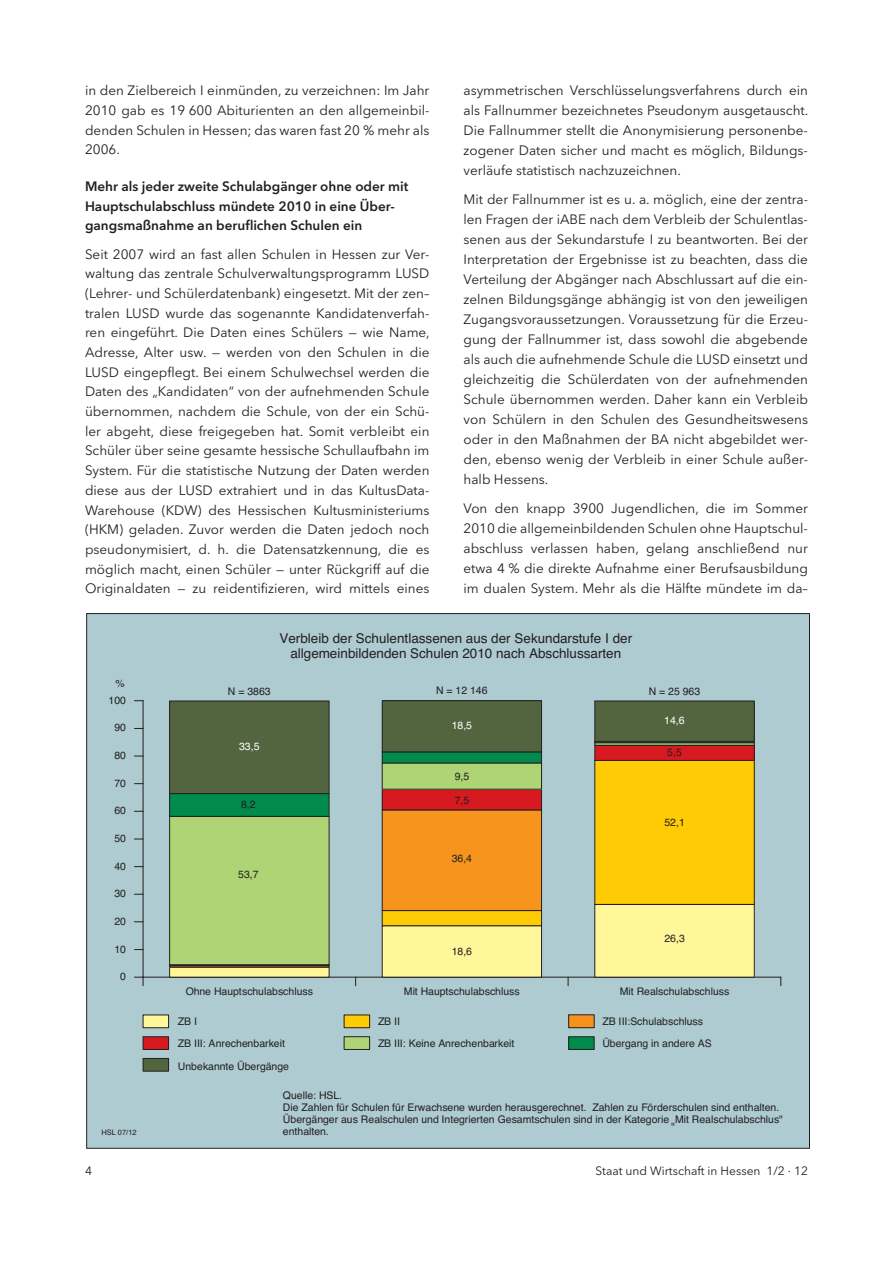
<style>
.page{position:relative;width:893px;height:1263px;background:#fff}
.page>*{position:absolute;margin:0;border:0;box-sizing:border-box;transform-origin:0 0}
.t1{font:13.5px/20.1px "Avenir Next LT Pro";color:#231f20;text-align:justify}
.t2{font:600 13.5px/19.6px "Avenir Next LT Pro";color:#231f20}
.t3{font:13.5px/15.6px "Helvetica";color:#231f20;text-align:center}
.t4{font:12px "Avenir Next LT Pro";color:#231f20}
.t5{font:10.5px/12px "Helvetica";color:#231f20}
.t6{font:10.5px "Helvetica";color:#fff}
.t7{font:7.5px "Helvetica";color:#231f20}
</style>
<div class="page">
<div style="left:87px;top:614px;width:722px;height:534px;background:#aecbd1"></div>
<hr style="left:143px;top:701px;width:1px;height:276px;background:#231f20">
<hr style="left:143px;top:977px;width:638px;height:1px;background:#231f20">
<svg style="left:134px;top:977px;width:10px;height:9px"></svg>
<div style="left:170px;top:967px;width:159px;height:10px;background:#fff799"></div>
<hr style="left:170px;top:967px;width:159px;height:1px;background:#231f20">
<div style="left:169px;top:964px;width:160px;height:2px;border:1px solid #231f20"></div>
<div style="left:170px;top:816px;width:159px;height:149px;background:#aed476"></div>
<div style="left:169px;top:816px;width:160px;height:149px;border:1px solid #231f20"></div>
<div style="left:170px;top:794px;width:159px;height:22px;background:#008a4b"></div>
<div style="left:169px;top:793px;width:160px;height:24px;border:1px solid #231f20"></div>
<div style="left:170px;top:701px;width:159px;height:93px;background:#53653f"></div>
<div style="left:169px;top:701px;width:160px;height:93px;border:1px solid #231f20"></div>
<div style="left:382px;top:926px;width:159px;height:51px;background:#fff799"></div>
<div style="left:382px;top:911px;width:159px;height:15px;background:#ffcb04"></div>
<div style="left:382px;top:910px;width:160px;height:16px;border:1px solid #231f20"></div>
<div style="left:382px;top:810px;width:159px;height:101px;background:#f7941d"></div>
<div style="left:382px;top:810px;width:160px;height:101px;border:1px solid #231f20"></div>
<div style="left:382px;top:789px;width:159px;height:21px;background:#d71920"></div>
<div style="left:382px;top:789px;width:160px;height:21px;border:1px solid #231f20"></div>
<div style="left:382px;top:763px;width:159px;height:26px;background:#aed476"></div>
<div style="left:382px;top:763px;width:160px;height:26px;border:1px solid #231f20"></div>
<div style="left:382px;top:752px;width:159px;height:11px;background:#008a4b"></div>
<div style="left:382px;top:752px;width:160px;height:11px;border:1px solid #231f20"></div>
<div style="left:382px;top:701px;width:159px;height:51px;background:#53653f"></div>
<div style="left:382px;top:700px;width:160px;height:52px;border:1px solid #231f20"></div>
<div style="left:595px;top:904px;width:159px;height:73px;background:#fff799"></div>
<div style="left:595px;top:760px;width:159px;height:144px;background:#ffcb04"></div>
<div style="left:594px;top:760px;width:160px;height:145px;border:1px solid #231f20"></div>
<div style="left:595px;top:745px;width:159px;height:15px;background:#d71920"></div>
<div style="left:594px;top:745px;width:160px;height:16px;border:1px solid #231f20"></div>
<div style="left:594px;top:741px;width:160px;height:2px;border:1px solid #231f20"></div>
<div style="left:595px;top:701px;width:159px;height:40px;background:#53653f"></div>
<div style="left:594px;top:701px;width:160px;height:41px;border:1px solid #231f20"></div>
<div style="left:143px;top:1015px;width:26px;height:13px;background:#fff799"></div>
<div style="left:143px;top:1015px;width:26px;height:13px;border:1px solid #231f20"></div>
<div style="left:344px;top:1015px;width:26px;height:13px;background:#ffcb04"></div>
<div style="left:344px;top:1015px;width:26px;height:13px;border:1px solid #231f20"></div>
<div style="left:569px;top:1015px;width:25px;height:13px;background:#f7931d"></div>
<div style="left:568px;top:1015px;width:26px;height:13px;border:1px solid #231f20"></div>
<div style="left:143px;top:1037px;width:26px;height:12px;background:#d71920"></div>
<div style="left:143px;top:1036px;width:26px;height:14px;border:1px solid #231f20"></div>
<div style="left:344px;top:1037px;width:26px;height:12px;background:#aed476"></div>
<div style="left:344px;top:1036px;width:26px;height:14px;border:1px solid #231f20"></div>
<div style="left:569px;top:1037px;width:25px;height:12px;background:#008a4b"></div>
<div style="left:568px;top:1036px;width:26px;height:14px;border:1px solid #231f20"></div>
<div style="left:143px;top:1058px;width:26px;height:13px;background:#53653f"></div>
<div style="left:143px;top:1058px;width:26px;height:13px;border:1px solid #231f20"></div>
<p class="t1" style="left:85px;top:82px;width:346px;line-height:19.6px">in den Zielbereich I einmünden, zu verzeichnen: Im Jahr 2010 gab es 19 600 Abiturienten an den allgemeinbil&shy;denden Schulen in Hessen; das waren fast 20 % mehr als 2006.</p>
<p class="t2" style="left:85px;top:178px;width:325px">Mehr als jeder zweite Schulabgänger ohne oder mit<br>Hauptschulabschluss mündete 2010 in eine Über&shy;gangsmaßnahme an beruflichen Schulen ein</p>
<p class="t1" style="left:85px;top:245px;width:346px;line-height:19.6px">Seit 2007 wird an fast allen Schulen in Hessen zur Ver&shy;waltung das zentrale Schulverwaltungsprogramm LUSD (Lehrer- und Schülerdatenbank) eingesetzt. Mit der zen– tralen LUSD wurde das sogenannte Kandidatenverfah&shy;ren eingeführt. Die Daten eines Schülers — wie Name, Adresse, Alter usw. — werden von den Schulen in die LUSD eingepflegt. Bei einem Schulwechsel werden die Daten des „Kandidaten“ von der aufnehmenden Schule übernommen, nachdem die Schule, von der ein Schü&shy;ler abgeht, diese freigegeben hat. Somit verbleibt ein Schüler über seine gesamte hessische Schullaufbahn im System. Für die statistische Nutzung der Daten werden diese aus der LUSD extrahiert und in das KultusData-Warehouse (KDW) des Hessischen Kultusministeriums (HKM) geladen. Zuvor werden die Daten jedoch noch pseudonymisiert, d. h. die Datensatzkennung, die es möglich macht, einen Schüler — unter Rückgriff auf die Originaldaten — zu reidentifizieren, wird mittels eines</p>
<p class="t1" style="left:463px;top:82px;width:346px">asymmetrischen Verschlüsselungsverfahrens durch ein als Fallnummer bezeichnetes Pseudonym ausgetauscht.<br>Die Fallnummer stellt die Anonymisierung personenbe&shy;zogener Daten sicher und macht es möglich, Bildungs&shy;verläufe statistisch nachzuzeichnen.</p>
<p class="t1" style="left:463px;top:190px;width:346px">Mit der Fallnummer ist es u. a. möglich, eine der zentra&shy;len Fragen der iABE nach dem Verbleib der Schulentlas&shy;senen aus der Sekundarstufe I zu beantworten. Bei der Interpretation der Ergebnisse ist zu beachten, dass die Verteilung der Abgänger nach Abschlussart auf die ein&shy;zelnen Bildungsgänge abhängig ist von den jeweiligen Zugangsvoraussetzungen. Voraussetzung für die Erzeu&shy;gung der Fallnummer ist, dass sowohl die abgebende als auch die aufnehmende Schule die LUSD einsetzt und gleichzeitig die Schülerdaten von der aufnehmenden Schule übernommen werden. Daher kann ein Verbleib von Schülern in den Schulen des Gesundheitswesens oder in den Maßnahmen der BA nicht abgebildet wer&shy;den, ebenso wenig der Verbleib in einer Schule außer&shy;halb Hessens.</p>
<p class="t1" style="left:463px;top:499px;width:346px">Von den knapp 3900 Jugendlichen, die im Sommer 2010 die allgemeinbildenden Schulen ohne Hauptschul&shy;abschluss verlassen haben, gelang anschließend nur etwa 4 % die direkte Aufnahme einer Berufsausbildung im dualen System. Mehr als die Hälfte mündete im da–</p>
<p class="t5" style="left:115px;top:678px;width:11px">%</p>
<p class="t5" style="left:109px;top:695px;width:19px">100</p>
<p class="t5" style="left:114px;top:723px;width:13px">90</p>
<p class="t5" style="left:114px;top:750px;width:13px">80</p>
<p class="t5" style="left:114px;top:778px;width:13px">70</p>
<p class="t5" style="left:114px;top:806px;width:13px">60</p>
<p class="t5" style="left:114px;top:833px;width:13px">50</p>
<p class="t5" style="left:114px;top:861px;width:13px">40</p>
<p class="t5" style="left:114px;top:889px;width:13px">30</p>
<p class="t5" style="left:114px;top:916px;width:13px">20</p>
<p class="t5" style="left:114px;top:944px;width:13px">10</p>
<p class="t5" style="left:120px;top:971px;width:7px">0</p>
<p class="t7" style="left:101px;top:1130px;width:37px">HSL 07/12</p>
<p class="t3" style="left:280px;top:632px;width:354px">Verbleib der Schulentlassenen aus der Sekundarstufe I der allgemeinbildenden Schulen 2010 nach Abschlussarten</p>
<p class="t5" style="left:228px;top:686px;width:44px">N = 3863</p>
<p class="t5" style="left:436px;top:686px;width:53px">N = 12 146</p>
<p class="t5" style="left:649px;top:686px;width:53px">N = 25 963</p>
<p class="t6" style="left:239px;top:743px;width:22px">33,5</p>
<p class="t5" style="left:241px;top:799px;width:16px">8,2</p>
<p class="t5" style="left:238px;top:869px;width:22px">53,7</p>
<p class="t6" style="left:452px;top:722px;width:22px">18,5</p>
<p class="t5" style="left:455px;top:771px;width:16px">9,5</p>
<p class="t5" style="left:455px;top:795px;width:16px">7,5</p>
<p class="t5" style="left:452px;top:853px;width:22px">36,4</p>
<p class="t5" style="left:452px;top:946px;width:22px">18,6</p>
<p class="t6" style="left:664px;top:717px;width:22px">14,6</p>
<p class="t5" style="left:667px;top:748px;width:16px">5,5</p>
<p class="t5" style="left:664px;top:817px;width:22px">52,1</p>
<p class="t5" style="left:664px;top:933px;width:22px">26,3</p>
<p class="t5" style="left:186px;top:986px;width:129px">Ohne Hauptschulabschluss</p>
<p class="t5" style="left:404px;top:986px;width:117px">Mit Hauptschulabschluss</p>
<p class="t5" style="left:620px;top:986px;width:111px">Mit Realschulabschluss</p>
<p class="t5" style="left:178px;top:1016px;width:21px">ZB I</p>
<p class="t5" style="left:378px;top:1016px;width:24px">ZB II</p>
<p class="t5" style="left:602px;top:1016px;width:102px">ZB III:Schulabschluss</p>
<p class="t5" style="left:178px;top:1038px;width:109px">ZB III: Anrechenbarkeit</p>
<p class="t5" style="left:378px;top:1038px;width:138px">ZB III: Keine Anrechenbarkeit</p>
<p class="t5" style="left:602px;top:1038px;width:111px">Übergang in andere AS</p>
<p class="t5" style="left:178px;top:1062px;width:113px">Unbekannte Übergänge</p>
<p class="t5" style="left:283px;top:1091px;width:501px">Quelle: HSL.<br>Die Zahlen für Schulen für Erwachsene wurden herausgerechnet. Zahlen zu Förderschulen sind enthalten.<br>Übergänger aus Realschulen und Integrierten Gesamtschulen sind in der Kategorie Mit Realschulabschlus" enthalten.</p>
<p class="t5" style="left:675px;top:1127px;width:5px;rotate:-180deg">"</p>
<p class="t4" style="left:85px;top:1166px;width:8px">4</p>
<p class="t4" style="left:595px;top:1166px;width:214px">Staat und Wirtschaft in Hessen 1/2 . 12</p>
</div>
